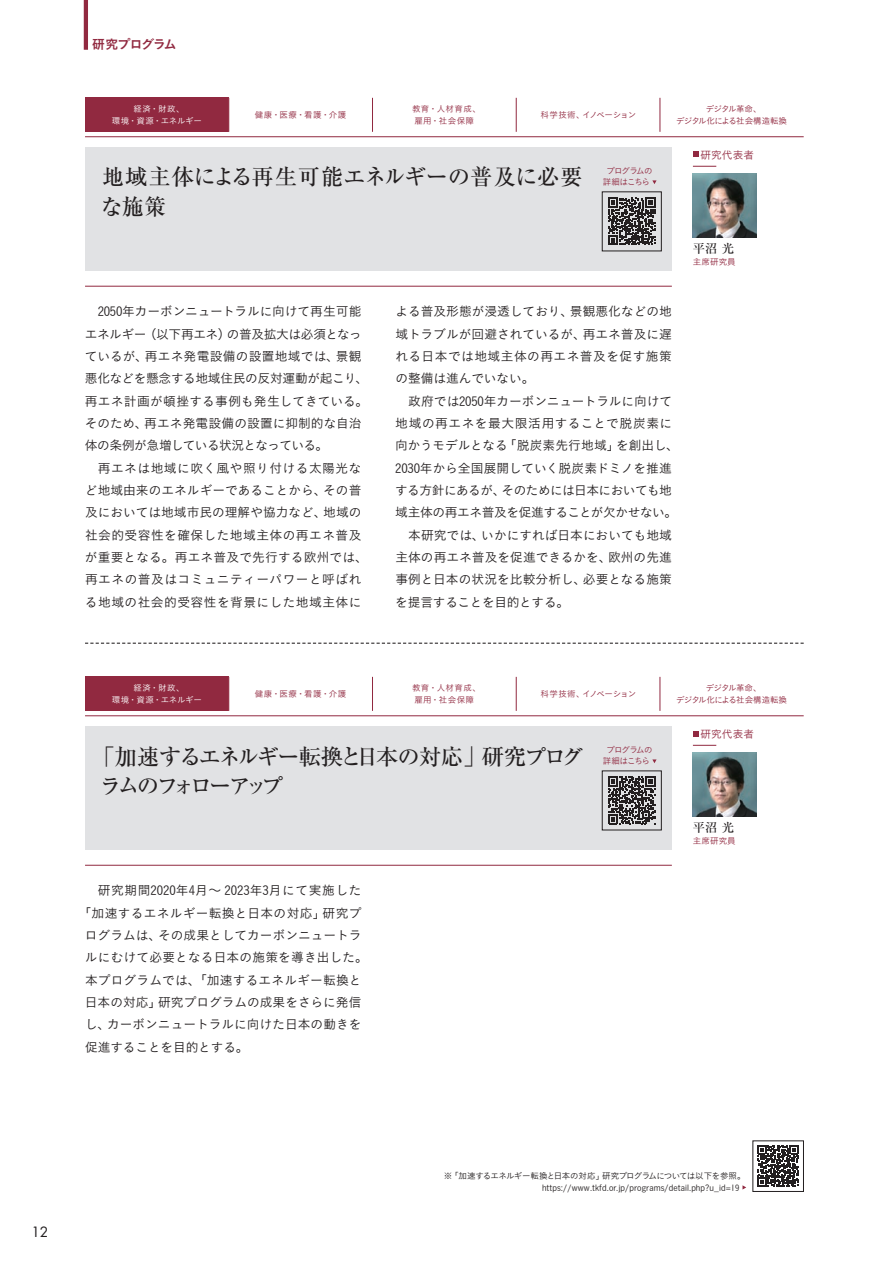
<style>
.page{position:relative;width:893px;height:1263px;background:#fff}
.page>*{position:absolute;margin:0;border:0;box-sizing:border-box;transform-origin:0 0}
.t1{font:500 22.35px/29.7px "Ryumin Pro";letter-spacing:-.125em;color:#231f20}
.t2{font:500 22.35px/29.7px "Ryumin Pro";letter-spacing:-.02em;color:#231f20}
.t3{font:13.8px "Futura";color:#231f20}
.t4{font:12.75px/22.4px "Koburina Go Std W3";color:#231f20;text-align:justify}
.t5{font:12.75px/22.4px "Koburina Go Std W3";letter-spacing:-.02em;color:#231f20}
.t6{font:12.75px/22.4px "Koburina Go Std W3";letter-spacing:.03em;color:#231f20;text-align:center}
.t7{font:12.75px "Koburina Go Std W3";letter-spacing:-.05em;color:#231f20}
.t8{font:12.75px "Koburina Go Std W3";letter-spacing:-.035em;color:#231f20}
.t9{font:12.75px "Koburina Go Std W3";letter-spacing:.02em;color:#231f20}
.t10{font:12.75px "Koburina Go Std W3";letter-spacing:.04em;color:#231f20}
.t11{font:12.75px "Koburina Go Std W3";letter-spacing:-.03em;color:#231f20}
.t12{font:12.75px "Koburina Go Std W6";letter-spacing:-.075em;color:#912940}
.t13{font:500 12.15px "Ryumin Pro";color:#231f20}
.t14{font:10.65px "Koburina Go Std W3";letter-spacing:.01em;color:#912940}
.t15{font:8.55px/11.7px "Koburina Go Std W3";letter-spacing:.01em;color:#231f20}
.t16{font:8.55px/11.7px "Koburina Go Std W3";letter-spacing:-.07em;color:#912940;text-align:center}
.t17{font:8.55px/11.7px "Koburina Go Std W3";letter-spacing:.02em;color:#fff;text-align:center}
.t18{font:8.55px "Koburina Go Std W3";letter-spacing:-.025em;color:#912940}
.t19{font:8.55px/11.7px "Koburina Go Std W3";letter-spacing:.05em;color:#912940}
.t20{font:8.55px/11.7px "Koburina Go Std W3";letter-spacing:-.11em;color:#912940;text-align:center}
.t21{font:8.55px "Koburina Go Std W3";letter-spacing:-.06em;color:#912940}
</style>
<div class="page">
<hr style="left:84px;top:0;width:4px;height:50px;background:#912940">
<div style="left:85px;top:726px;width:587px;height:123px;background:#e1e2e4"></div>
<svg style="left:608px;top:777px;width:48px;height:47px"></svg>
<div style="left:602px;top:771px;width:60px;height:59px;border:1px solid #231f20"></div>
<svg style="left:757px;top:1145px;width:41px;height:41px"></svg>
<div style="left:753px;top:1141px;width:51px;height:51px;border:1px solid #231f20"></div>
<svg style="left:652px;top:759px;width:5px;height:4px"></svg>
<svg style="left:742px;top:1185px;width:4px;height:4px"></svg>
<div style="left:85px;top:677px;width:144px;height:34px;background:#912940"></div>
<svg style="left:515px;top:677px;width:145px;height:34px"></svg>
<hr style="left:229px;top:677px;width:1px;height:34px;background:#912940">
<hr style="left:372px;top:677px;width:1px;height:34px;background:#912940">
<hr style="left:516px;top:677px;width:1px;height:34px;background:#912940">
<hr style="left:660px;top:677px;width:1px;height:34px;background:#912940">
<hr style="left:85px;top:865px;width:587px;height:1px;background:#912940">
<hr style="left:85px;top:715px;width:719px;height:1px;background:#912940">
<svg style="left:693px;top:731px;width:5px;height:5px"></svg>
<svg style="left:693px;top:745px;width:23px;height:1px"></svg>
<svg style="left:85px;top:643px;width:719px;height:1px"></svg>
<div style="left:85px;top:147px;width:587px;height:123px;background:#e1e2e4"></div>
<svg style="left:652px;top:180px;width:5px;height:4px"></svg>
<svg style="left:608px;top:198px;width:48px;height:47px"></svg>
<div style="left:602px;top:192px;width:60px;height:59px;border:1px solid #231f20"></div>
<div style="left:85px;top:98px;width:144px;height:34px;background:#912940"></div>
<svg style="left:515px;top:98px;width:145px;height:34px"></svg>
<hr style="left:229px;top:98px;width:1px;height:34px;background:#912940">
<hr style="left:372px;top:98px;width:1px;height:34px;background:#912940">
<hr style="left:516px;top:98px;width:1px;height:34px;background:#912940">
<hr style="left:660px;top:98px;width:1px;height:34px;background:#912940">
<hr style="left:85px;top:286px;width:587px;height:1px;background:#912940">
<hr style="left:85px;top:136px;width:719px;height:1px;background:#912940">
<svg style="left:693px;top:152px;width:5px;height:5px"></svg>
<svg style="left:693px;top:166px;width:23px;height:1px"></svg>
<img style="left:693px;top:174px;width:64px;height:64px">
<img style="left:693px;top:753px;width:64px;height:64px">
<p class="t12" style="left:92px;top:34px;width:86px">研究プログラム</p>
<p class="t17" style="left:112px;top:103px;width:92px">経済・財政、<br>環境・資源・エネルギー</p>
<p class="t18" style="left:255px;top:108px;width:93px">健康・医療・看護・介護</p>
<p class="t19" style="left:412px;top:103px;width:70px">教育・人材育成、雇用・社会保障</p>
<p class="t21" style="left:540px;top:108px;width:97px">科学技術、イノベーション</p>
<p class="t16" style="left:676px;top:103px;width:112px">デジタル革命、<br>デジタル化による社会構造転換</p>
<p class="t14" style="left:700px;top:146px;width:55px">研究代表者</p>
<h1 class="t2" style="left:101px;top:161px;width:483px">地域主体による再生可能エネルギーの普及に必要な施策</h1>
<p class="t20" style="left:603px;top:164px;width:51px">プログラムの詳細はこちら</p>
<p class="t5" style="left:85px;top:300px;width:285px;text-indent:13px">2050年カーボンニュートラルに向けて再生可能エネルギー（以下再エネ）の普及拡大は必須となっているが、再エネ発電設備の設置地域では、景観悪化などを懸念する地域住民の反対運動が起こり、再エネ計画が頓挫する事例も発生してきている。そのため、再エネ発電設備の設置に抑制的な自治体の条例が急増している状況となっている。</p>
<p class="t6" style="left:85px;top:456px;width:285px">再エネは地域に吹く風や照り付ける太陽光な<br>ど地域由来のエネルギーであることから、その普及においては地域市民の理解や協力など、地域の社会的受容性を確保した地域主体の再エネ普及が重要となる。再エネ普及で先行する欧州では、再エネの普及はコミュニティーパワーと呼ばれる地域の社会的受容性を背景にした地域主体に</p>
<p class="t4" style="left:395px;top:300px;width:278px">よる普及形態が浸透しており、景観悪化などの地域トラブルが回避されているが、再エネ普及に遅れる日本では地域主体の再エネ普及を促す施策の整備は進んでいない。</p>
<p class="t5" style="left:408px;top:389px;width:266px">政府では2050年カーボンニュートラルに向けて</p>
<p class="t10" style="left:395px;top:414px;width:278px">地域の再エネを最大限活用することで脱炭素に</p>
<p class="t4" style="left:395px;top:434px;width:285px">向かうモデルとなる「脱炭素先行地域」を創出し、</p>
<p class="t4" style="left:395px;top:456px;width:278px">2030年から全国展開していく脱炭素ドミノを推進</p>
<p class="t7" style="left:395px;top:480px;width:278px">する方針にあるが、そのためには日本においても地</p>
<p class="t8" style="left:395px;top:503px;width:283px">域主体の再エネ普及を促進することが欠かせない。</p>
<p class="t4" style="left:408px;top:523px;width:265px">本研究では、いかにすれば日本においても地域</p>
<p class="t4" style="left:395px;top:546px;width:278px">主体の再エネ普及を促進できるかを、欧州の先進</p>
<p class="t4" style="left:395px;top:568px;width:278px">事例と日本の状況を比較分析し、必要となる施策</p>
<p class="t11" style="left:395px;top:592px;width:175px">を提言することを目的とする。</p>
<p class="t13" style="left:693px;top:238px;width:43px">平沼 光</p>
<p class="t18" style="left:693px;top:256px;width:44px">主席研究員</p>
<p class="t17" style="left:112px;top:682px;width:92px">経済・財政、<br>環境・資源・エネルギー</p>
<p class="t18" style="left:255px;top:687px;width:93px">健康・医療・看護・介護</p>
<p class="t19" style="left:412px;top:682px;width:70px">教育・人材育成、雇用・社会保障</p>
<p class="t21" style="left:540px;top:687px;width:97px">科学技術、イノベーション</p>
<p class="t16" style="left:676px;top:682px;width:112px">デジタル革命、<br>デジタル化による社会構造転換</p>
<p class="t14" style="left:700px;top:725px;width:55px">研究代表者</p>
<h1 class="t1" style="left:100px;top:740px;width:486px;text-indent:-7px">「加速するエネルギー転換と日本の対応」研究プログラムのフォローアップ</h1>
<p class="t20" style="left:603px;top:743px;width:51px">プログラムの詳細はこちら</p>
<p class="t4" style="left:98px;top:879px;width:265px">研究期間2020年4月～ 2023年3月にて実施した</p>
<p class="t9" style="left:79px;top:903px;width:284px">「加速するエネルギー転換と日本の対応」研究プ</p>
<p class="t4" style="left:85px;top:924px;width:278px">ログラムは、その成果としてカーボンニュートラ</p>
<p class="t4" style="left:85px;top:946px;width:284px">ルにむけて必要となる日本の施策を導き出した。</p>
<p class="t4" style="left:85px;top:968px;width:278px">本プログラムでは、「加速するエネルギー転換と</p>
<p class="t4" style="left:85px;top:991px;width:278px">日本の対応」研究プログラムの成果をさらに発信</p>
<p class="t4" style="left:85px;top:1013px;width:278px">し、カーボンニュートラルに向けた日本の動きを</p>
<p class="t4" style="left:85px;top:1035px;width:165px">促進することを目的とする。</p>
<p class="t13" style="left:693px;top:817px;width:43px">平沼 光</p>
<p class="t18" style="left:693px;top:835px;width:44px">主席研究員</p>
<p class="t3" style="left:31px;top:1223px;width:19px">12</p>
<p class="t15" style="left:542px;top:1170px;width:205px;text-indent:-98px">※「加速するエネルギー転換と日本の対応」研究プログラムについては以下を参照。https://www.tkfd.or.jp/programs/detail.php?u_id=19</p>
</div>
